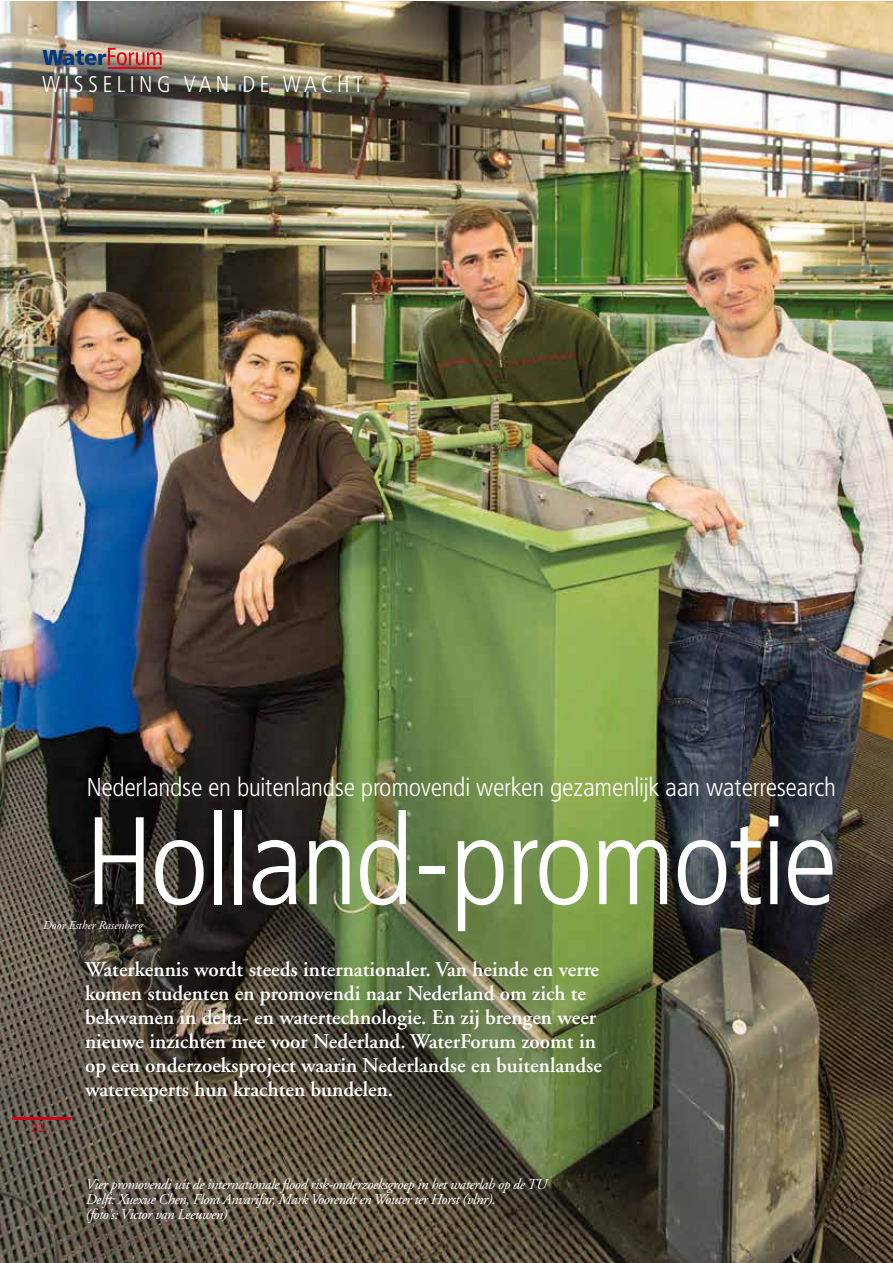
<style>
.page{position:relative;width:893px;height:1263px;background:#fff}
.page>*{position:absolute;margin:0;border:0;box-sizing:border-box;transform-origin:0 0}
.t1{font:300 123px "Frutiger Condensed BQ";color:#fff}
.t2{font:300 25.5px "Frutiger Condensed BQ";letter-spacing:.015em;color:#fff}
.t3{font:300 22.5px "Frutiger Condensed BQ";letter-spacing:.22em;color:#fff}
.t4{font:600 21px/24px "Adobe Garamond";color:#fff}
.t5{font:italic 15px/15px "Adobe Garamond";letter-spacing:-.03em;color:#fff}
.t6{font:600 13.5px "Adobe Garamond";color:#cd071e}
.t7{font:italic 12px "Adobe Garamond";color:#fff}
</style>
<div class="page">
<img style="left:0;top:1px;width:892px;height:1262px">
<svg style="left:43px;top:48px;width:119px;height:17px;background:#90777f"></svg>
<hr style="left:108px;top:67px;width:54px;height:2px;background:#e2001f">
<div style="left:91px;top:806px;width:753px;height:137px;background:#fff;opacity:.04"></div>
<hr style="left:12px;top:1117px;width:59px;height:3px;background:#cd071e">
<p class="t3" style="left:43px;top:71px;width:322px">WISSELING VAN DE WACHT</p>
<p class="t2" style="left:87px;top:772px;width:750px">Nederlandse en buitenlandse promovendi werken gezamenlijk aan waterresearch</p>
<h1 class="t1" style="left:87px;top:789px;width:750px">Holland-promotie</h1>
<p class="t7" style="left:43px;top:918px;width:101px">Door Esther Rasenberg</p>
<p class="t6" style="left:31px;top:1120px;width:15px">22</p>
<p class="t4" style="left:85px;top:958px;width:519px">Waterkennis wordt steeds internationaler. Van heinde en verre komen studenten en promovendi naar Nederland om zich te bekwamen in delta- en watertechnologie. En zij brengen weer nieuwe inzichten mee voor Nederland. WaterForum zoomt in op een onderzoeksproject waarin Nederlandse en buitenlandse waterexperts hun krachten bundelen.</p>
<p class="t5" style="left:85px;top:1177px;width:463px">Vier promovendi uit de internationale flood risk-onderzoeksgroep in het waterlab op de TU<br>Delft: Xuexue Chen, Flora Anvarifar, Mark Voorendt en Wouter ter Horst (vlnr).<br>(foto's: Victor van Leeuwen)</p>
</div>
